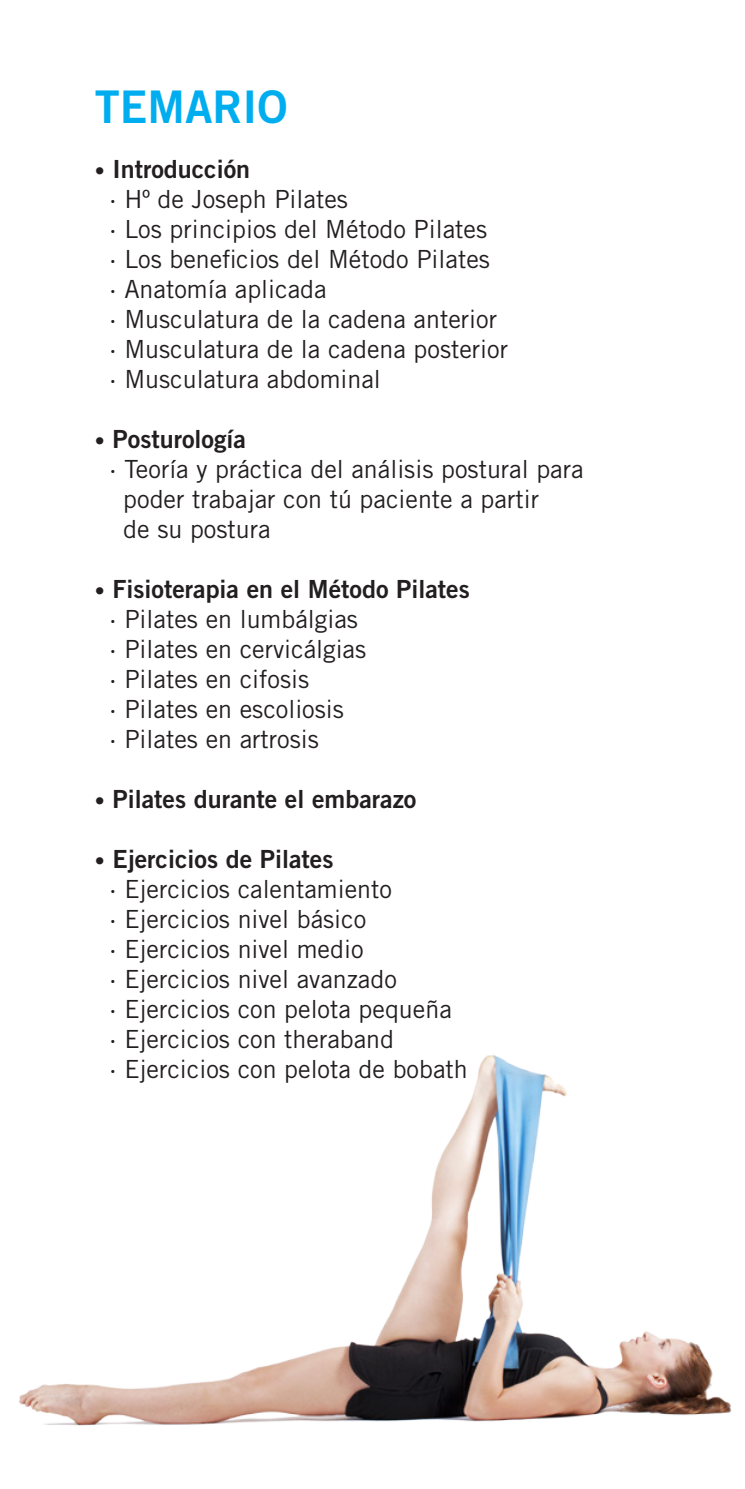
<style>
.page{position:relative;width:745px;height:1489px;background:#fff}
.page>*{position:absolute;margin:0;border:0;box-sizing:border-box;transform-origin:0 0}
.t1{font:45px "Trade Gothic LT Std Bd 2";color:#00aeef}
.t2{font:25px/30px "Trade Gothic LT Std";color:#231f20}
.t3{font:25px "Trade Gothic LT Std Bd 2";color:#231f20}
.s1{font-family:"Trade Gothic LT Std";font-size:20px}
</style>
<div class="page">
<img style="left:19px;top:1055px;width:712px;height:371px">
<h1 class="t1" style="left:95px;top:79px;width:169px">TEMARIO</h1>
<p class="t3" style="left:95px;top:153px;width:157px"><span class="s1">•</span> I ntroducción</p>
<p class="t2" style="left:109px;top:183px;width:400px">· Hº de Joseph Pilates<br>· Los principios del Método Pilates<br>· Los beneficios del Método Pilates<br>· Anatomía aplicada<br>· Musculatura de la cadena anterior · Musculatura de la cadena posterior · Musculatura abdominal</p>
<p class="t3" style="left:95px;top:423px;width:152px"><span class="s1">•</span> Posturología</p>
<p class="t2" style="left:123px;top:453px;width:461px;text-indent:-14px">· Teoría y práctica del análisis postural para poder trabajar con tú paciente a partir<br>de su postura</p>
<p class="t3" style="left:95px;top:573px;width:376px"><span class="s1">•</span> Fisioterapia en el Método Pilates</p>
<p class="t2" style="left:109px;top:603px;width:258px">· Pilates en lumbálgias · Pilates en cervicálgias · Pilates en cifosis<br>· Pilates en escoliosis<br>· Pilates en artrosis</p>
<p class="t3" style="left:95px;top:783px;width:323px"><span class="s1">•</span> Pilates durante el embarazo</p>
<p class="t3" style="left:95px;top:843px;width:240px"><span class="s1">•</span> Ejercicios de Pilates</p>
<p class="t2" style="left:109px;top:873px;width:360px">· Ejercicios calentamiento<br>· Ejercicios nivel básico<br>· Ejercicios nivel medio<br>· Ejercicios nivel avanzado<br>· Ejercicios con pelota pequeña<br>· Ejercicios con theraband<br>· Ejercicios con pelota de bobath</p>
</div>
